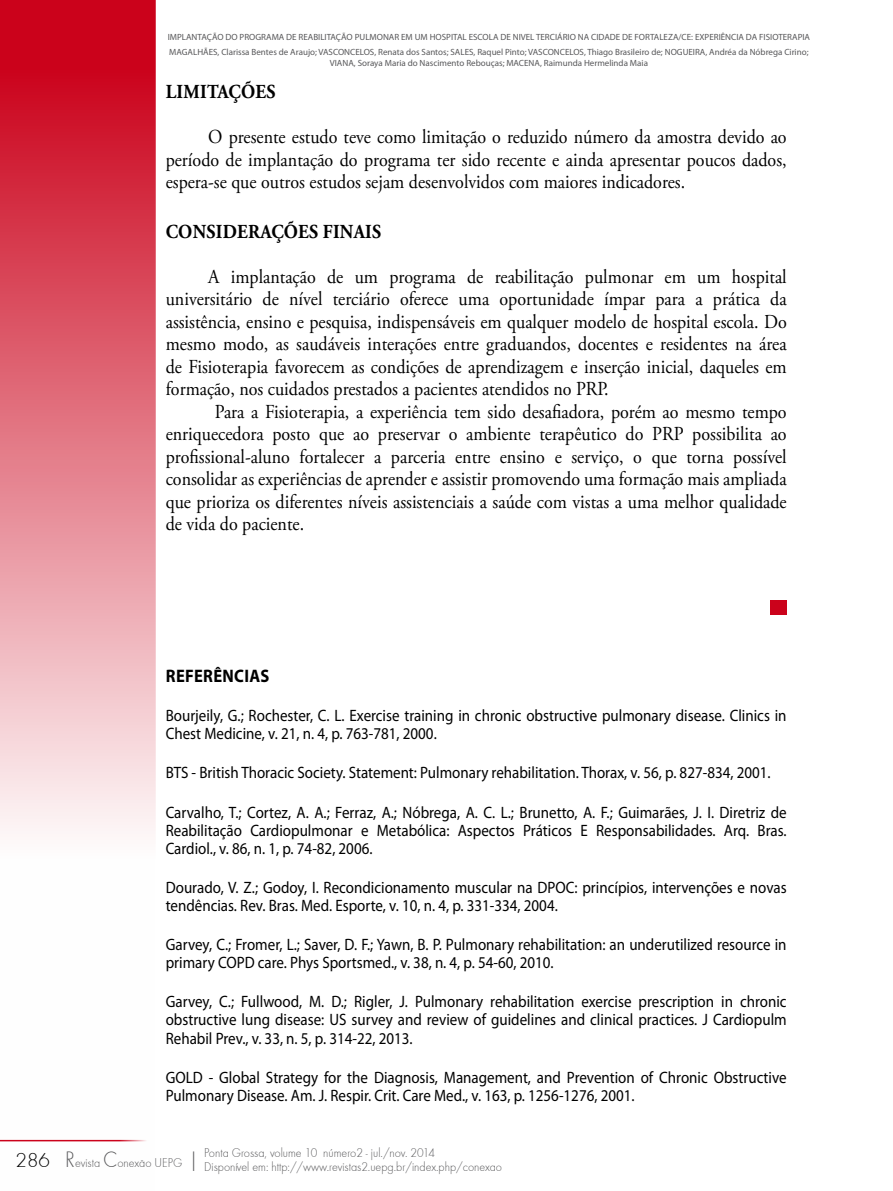
<style>
.page{position:relative;width:893px;height:1191px;background:#fff}
.page>*{position:absolute;margin:0;border:0;box-sizing:border-box;transform-origin:0 0}
.t1{font:19.8px/22.5px "Adobe Garamond Pro";color:#000;text-align:justify;scale:.91 1}
.t2{font:700 19.8px "Adobe Garamond Pro";letter-spacing:.015em;color:#000;scale:.91 1}
.t3{font:700 18.15px "Myriad Pro";letter-spacing:.02em;color:#000;scale:.91 1}
.t4{font:16.5px/18px "Myriad Pro";color:#000;scale:.91 1}
.t5{font:13.2px/14.4px "Futura TEE Ligh";color:#58585a;scale:.91 1}
.t6{font:9px/15px "Myriad Pro";color:#58585a}
.s1{font-size:23.1px}
.s2{font-size:21px;color:#000}
</style>
<div class="page">
<svg style="left:0;top:0;width:156px;height:1142px"></svg>
<hr style="left:0;top:1139px;width:150px;height:2px;background:#cb021b">
<div style="left:770px;top:600px;width:17px;height:14px;background:#cb021b"></div>
<p class="t6" style="left:168px;top:29px;width:644px">IMPLANTAÇÃO DO PROGRAMA DE REABILITAÇÃO PULMONAR EM UM HOSPITAL ESCOLA DE NIVEL TERCIÁRIO NA CIDADE DE FORTALEZA/CE: EXPERIÊNCIA DA FISIOTERAPIA<br>MAGALHÃES, Clarissa Bentes de Araujo; VASCONCELOS, Renata dos Santos; SALES, Raquel Pinto; VASCONCELOS, Thiago Brasileiro de; NOGUEIRA, Andréa da Nóbrega Cirino;</p>
<p class="t6" style="left:330px;top:55px;width:320px">VIANA, Soraya Maria do Nascimento Rebouças; MACENA, Raimunda Hermelinda Maia</p>
<p class="t2" style="left:166px;top:80px;width:13px">LIMI</p>
<p class="t2" style="left:207px;top:80px;width:65px">TAÇÕES</p>
<p class="t1" style="left:166px;top:126px;width:684px;text-indent:43px">O presente estudo teve como limitação o reduzido número da amostra devido ao período de implantação do programa ter sido recente e ainda apresentar poucos dados, espera-se que outros estudos sejam desenvolvidos com maiores indicadores.</p>
<p class="t2" style="left:166px;top:220px;width:218px">CONSIDERAÇÕES FINAIS</p>
<p class="t1" style="left:166px;top:266px;width:684px;text-indent:43px">A implantação de um programa de reabilitação pulmonar em um hospital universitário de nível terciário oferece uma oportunidade ímpar para a prática da assistência, ensino e pesquisa, indispensáveis em qualquer modelo de hospital escola. Do mesmo modo, as saudáveis interações entre graduandos, docentes e residentes na área de Fisioterapia favorecem as condições de aprendizagem e inserção inicial, daqueles em formação, nos cuidados prestados a pacientes atendidos no PRP.</p>
<p class="t1" style="left:166px;top:401px;width:684px;text-indent:49px">Para a Fisioterapia, a experiência tem sido desafiadora, porém ao mesmo tempo enriquecedora posto que ao preservar o ambiente terapêutico do PRP possibilita ao profissional-aluno fortalecer a parceria entre ensino e serviço, o que torna possível consolidar as experiências de aprender e assistir promovendo uma formação mais ampliada que prioriza os diferentes níveis assistenciais a saúde com vistas a uma melhor qualidade de vida do paciente.</p>
<p class="t3" style="left:166px;top:664px;width:86px">REFERÊNCIAS</p>
<p class="t4" style="left:166px;top:706px;width:684px">Bourjeily, G.; Rochester, C. L. Exercise training in chronic obstructive pulmonary disease. Clinics in<br>Chest Medicine, v. 21, n. 4, p. 763-781, 2000.</p>
<p class="t4" style="left:166px;top:763px;width:666px">BTS - British Thoracic Society. Statement: Pulmonary rehabilitation. Thorax, v. 56, p. 827-834, 2001.</p>
<p class="t4" style="left:166px;top:803px;width:684px;text-align:justify">Carvalho, T.; Cortez, A. A.; Ferraz, A.; Nóbrega, A. C. L.; Brunetto, A. F.; Guimarães, J. I. Diretriz de Reabilitação Cardiopulmonar e Metabólica: Aspectos Práticos E Responsabilidades. Arq. Bras.<br>Cardiol., v. 86, n. 1, p. 74-82, 2006.</p>
<p class="t4" style="left:166px;top:878px;width:684px">Dourado, V. Z.; Godoy, I. Recondicionamento muscular na DPOC: princípios, intervenções e novas tendências. Rev. Bras. Med. Esporte, v. 10, n. 4, p. 331-334, 2004.</p>
<p class="t4" style="left:166px;top:935px;width:684px">Garvey, C.; Fromer, L.; Saver, D. F.; Yawn, B. P. Pulmonary rehabilitation: an underutilized resource in primary COPD care. Phys Sportsmed., v. 38, n. 4, p. 54-60, 2010.</p>
<p class="t4" style="left:166px;top:992px;width:684px;text-align:justify">Garvey, C.; Fullwood, M. D.; Rigler, J. Pulmonary rehabilitation exercise prescription in chronic obstructive lung disease: US survey and review of guidelines and clinical practices. J Cardiopulm Rehabil Prev., v. 33, n. 5, p. 314-22, 2013.</p>
<p class="t4" style="left:166px;top:1068px;width:684px">GOLD - Global Strategy for the Diagnosis, Management, and Prevention of Chronic Obstructive<br>Pulmonary Disease. Am. J. Respir. Crit. Care Med., v. 163, p. 1256-1276, 2001.</p>
<p class="t5" style="left:204px;top:1145px;width:329px;text-indent:-63px">- <span class="s1">|</span> Ponta Grossa, volume 10 número2 - jul./nov. 2014<br>Disponível em: http://www.revistas2.uepg.br/index.php/conexao</p>
<p class="t5" style="left:16px;top:1155px;width:185px"><span class="s2">286</span> <span class="s1">R</span>evista <span class="s1">C</span>onexao UEPG</p>
</div>
